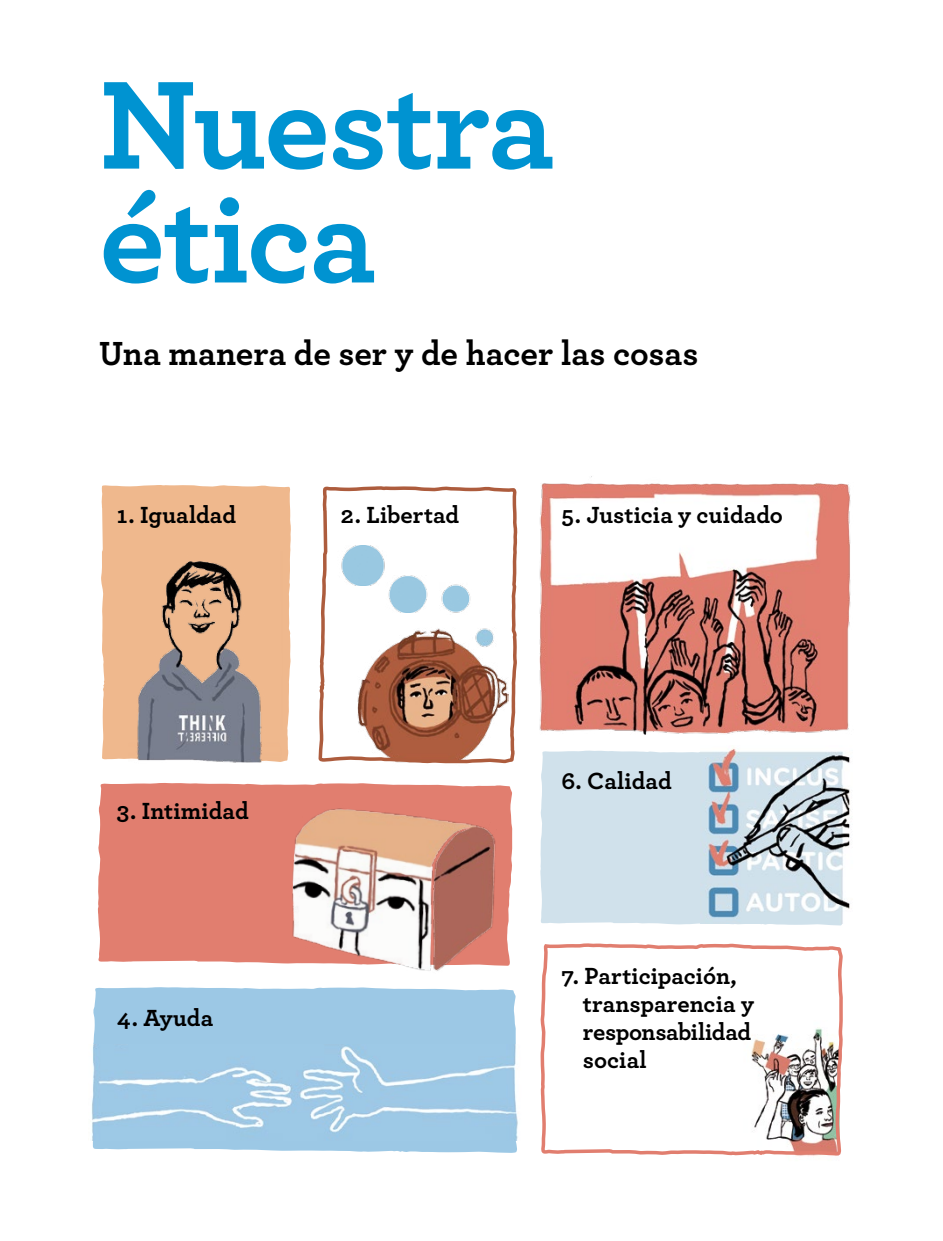
<style>
.page{position:relative;width:943px;height:1241px;background:#fff}
.page>*{position:absolute;margin:0;border:0;box-sizing:border-box;transform-origin:0 0}
.t1{font:700 131.25px/113.8px "Archer";letter-spacing:-.02em;color:#0093d1}
.t2{font:700 35px "Archer";letter-spacing:-.005em;color:#000}
.t3{font:700 24.5px/28px "Archer";letter-spacing:-.005em;color:#000}
</style>
<div class="page">
<img style="left:539px;top:476px;width:312px;height:259px">
<svg style="left:540px;top:943px;width:303px;height:213px"></svg>
<div style="left:97px;top:783px;width:413px;height:182px;background:#e17e6f"></div>
<div style="left:540px;top:750px;width:303px;height:175px;background:#d0e1eb"></div>
<img style="left:700px;top:748px;width:150px;height:175px">
<svg style="left:101px;top:485px;width:190px;height:277px;background:#efbc93"></svg>
<div style="left:92px;top:987px;width:425px;height:165px;background:#9cc8e5"></div>
<svg style="left:316px;top:486px;width:202px;height:451px"></svg>
<img style="left:128px;top:550px;width:155px;height:213px">
<img style="left:337px;top:545px;width:50px;height:41px">
<img style="left:440px;top:582px;width:31px;height:32px">
<img style="left:385px;top:576px;width:44px;height:36px">
<img style="left:91px;top:1044px;width:427px;height:96px">
<img style="left:272px;top:803px;width:231px;height:190px">
<h1 class="t1" style="left:99px;top:60px;width:457px">Nuestra ética</h1>
<h2 class="t2" style="left:99px;top:325px;width:600px">Una manera de ser y de hacer las cosas</h2>
<p class="t3" style="left:117px;top:499px;width:121px">1. Igualdad</p>
<p class="t3" style="left:561px;top:499px;width:223px">5. Justicia y cuidado</p>
<p class="t3" style="left:341px;top:499px;width:120px">2. Libertad</p>
<p class="t3" style="left:117px;top:795px;width:133px">3. Intimidad</p>
<p class="t3" style="left:117px;top:1001px;width:98px">4. Ayuda</p>
<p class="t3" style="left:561px;top:764px;width:112px">6. Calidad</p>
<p class="t3" style="left:583px;top:959px;width:173px;text-indent:-22px">7. Participación, transparencia y responsabilidad social</p>
</div>
